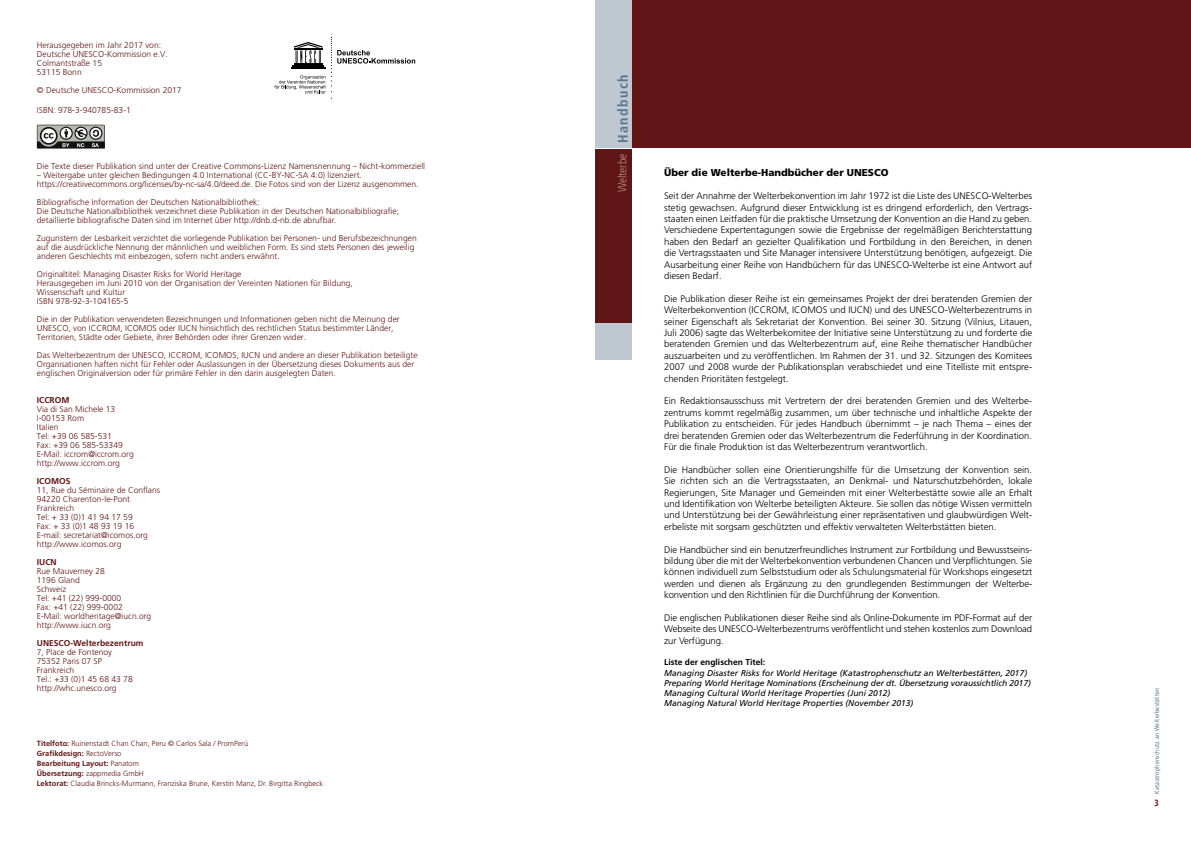
<style>
.page{position:relative;width:1191px;height:842px;background:#fff}
.page>*{position:absolute;margin:0;border:0;box-sizing:border-box;transform-origin:0 0}
.t1{font:700 condensed 14px "Frutiger";letter-spacing:.11em;color:#56758e}
.t2{font:300 condensed 12px "Frutiger";letter-spacing:-.005em;color:#b68e7d}
.t3{font:900 10px "Frutiger";color:#000}
.t4{font:300 9.5px/11.4px "Frutiger";color:#000;text-align:justify}
.t5{font:700 condensed 9px "Frutiger";color:#601616}
.t6{font:300 8.5px/9px "Frutiger";color:#601616}
.t7{font:italic 8.5px/10.2px "Frutiger";color:#000}
.t8{font:700 8.5px "Frutiger";color:#601616}
.t9{font:700 8.5px "Frutiger";color:#000}
.t10{font:300 7.5px/10px "Frutiger";color:#601616}
.t11{font:6.5px "Frutiger";letter-spacing:.05em;color:#5d7a95;scale:.8 1}
.s1{font-weight:700}
</style>
<div class="page">
<div style="left:595px;top:0;width:37px;height:147px;background:#bfc7d1"></div>
<div style="left:595px;top:150px;width:37px;height:173px;background:#601616"></div>
<div style="left:595px;top:323px;width:37px;height:37px;background:#bfc7d1"></div>
<div style="left:632px;top:0;width:559px;height:147px;background:#601616"></div>
<svg style="left:37px;top:125px;width:68px;height:24px;background:#7d7e7a"></svg>
<svg style="left:274px;top:37px;width:141px;height:62px"></svg>
<p class="t6" style="left:37px;top:41px;width:132px">Herausgegeben im Jahr 2017 von:<br>Deutsche UNESCO-Kommission e.V.<br>Colmantstraße 15<br>53115 Bonn</p>
<p class="t6" style="left:37px;top:86px;width:146px">© Deutsche UNESCO-Kommission 2017</p>
<p class="t6" style="left:37px;top:106px;width:96px">ISBN: 978-3-940785-83-1</p>
<p class="t6" style="left:37px;top:161px;width:390px">Die Texte dieser Publikation sind unter der Creative Commons-Lizenz Namensnennung – Nicht-kommerziell</p>
<p class="t6" style="left:37px;top:170px;width:383px">– Weitergabe unter gleichen Bedingungen 4.0 International (CC-BY-NC-SA 4.0) lizenziert. https://creatiivecommons.org/licenses/by-nc-sa/4.0/deed.de. Die Fotos sind von der Lizenz ausgenommen.</p>
<p class="t6" style="left:37px;top:197px;width:364px">Bibliografische Information der Deutschen Nationalbibliothek:<br>Die Deutsche Nationalbibliothek verzeichnet diese Publikation in der Deutschen Nationalbibliografie; detaillierte bibliografische Daten sind im Internet über http://dnb.d-nb.de abrufbar.</p>
<p class="t6" style="left:37px;top:233px;width:381px">Zugunstern der Lesbarkeit verzichtet die vorliegende Publikation bei Personen- und Berufsbezeichnungen auf die ausdrückliche Nennung der männlichen und weiblichen Form. Es sind stets Personen des jeweilig anderen Geschlechts mit einbezogen, sofern nicht anders erwähnt.</p>
<p class="t6" style="left:37px;top:269px;width:318px">Originaltitel: Managing Disaster Risks for World Heritage<br>Herausgegeben im Juni 2010 von der Organisation der Vereinten Nationen für Bildung, Wissenschaft und Kultur<br>ISBN 978-92-3-104165-5</p>
<p class="t6" style="left:37px;top:314px;width:364px">Die in der Publikation verwendeten Bezeichnungen und Informationen geben nicht die Meinung der<br>UNESCO, von ICCROM, ICOMOS oder IUCN hinsichtlich des rechtlichen Status bestimmter Länder,<br>Territorien, Städte oder Gebiete, ihrer Behörden oder ihrer Grenzen wider.</p>
<p class="t6" style="left:37px;top:350px;width:382px">Das Welterbezentrum der UNESCO, ICCROM, ICOMOS, IUCN und andere an dieser Publikation beteiligte<br>Organisationen haften nicht für Fehler oder Auslassungen in der Übersetzung dieses Dokuments aus der englischen Originalversion oder für primäre Fehler in den darin ausgelegten Daten.</p>
<p class="t8" style="left:37px;top:395px;width:34px">ICCROM</p>
<p class="t6" style="left:37px;top:404px;width:98px">Via di San Michele 13<br>I-00153 Rom<br>Italien<br>Tel: +39 06 585-531<br>Fax: +39 06 585-53349<br>E-Mail: iccrom@iccrom.org http://www.iccrom.org</p>
<p class="t8" style="left:37px;top:476px;width:35px">ICOMOS</p>
<p class="t6" style="left:37px;top:485px;width:125px">11, Rue du Séminaire de Conflans<br>94220 Charenton-le-Pont<br>Frankreich<br>Tel: + 33 (0)1 41 94 17 59<br>Fax: + 33 (0)1 48 93 19 16<br>E-mail: secretariat@icomos.org http://www.icomos.org</p>
<p class="t8" style="left:37px;top:557px;width:21px">IUCN</p>
<p class="t6" style="left:37px;top:566px;width:116px">Rue Mauverney 28<br>1196 Gland<br>Schweiz<br>Tel: +41 (22) 999-0000<br>Fax: +41 (22) 999-0002<br>E-Mail: worldheritage@iucn.org http://www.iucn.org</p>
<p class="t8" style="left:37px;top:638px;width:108px">UNESCO-Welterbezentrum</p>
<p class="t6" style="left:37px;top:647px;width:97px">7, Place de Fontenoy<br>75352 Paris 07 SP<br>Frankreich<br>Tel.: +33 (0)1 45 68 43 78 http://whc.unesco.org</p>
<p class="t10" style="left:37px;top:738px;width:288px"><span class="s1">Titelfoto:</span> Ruinenstadt Chan Chan, Peru © Carlos Sala / PromPerú<br><span class="s1">Grafikdesign:</span> RectoVerso<br><span class="s1">Bearbeitung Layout:</span> Panatom<br><span class="s1">Übersetzung:</span> zappmedia GmbH<br><span class="s1">Lektorat:</span> Claudia Brincks-Murmann, Franziska Brune, Kerstin Manz, Dr. Birgitta Ringbeck</p>
<h1 class="t1" style="left:615px;top:143px;width:71px;rotate:-90deg">Handbuch</h1>
<p class="t2" style="left:615px;top:192px;width:40px;rotate:-90deg">Welterbe</p>
<p class="t3" style="left:664px;top:167px;width:226px">Über die Welterbe-Handbücher der UNESCO</p>
<p class="t4" style="left:664px;top:190px;width:369px">Seit der Annahme der Welterbekonvention im Jahr 1972 ist die Liste des UNESCO-Welterbes stetig gewachsen. Aufgrund dieser Entwicklung ist es dringend erforderlich, den Vertrags&shy;staaten einen Leitfaden für die praktische Umsetzung der Konvention an die Hand zu geben.<br>Verschiedene Expertentagungen sowie die Ergebnisse der regelmäßigen Berichterstattung haben den Bedarf an gezielter Qualifikation und Fortbildung in den Bereichen, in denen die Vertragsstaaten und Site Manager intensivere Unterstützung benötigen, aufgezeigt. Die Ausarbeitung einer Reihe von Handbüchern für das UNESCO-Welterbe ist eine Antwort auf diesen Bedarf.</p>
<p class="t4" style="left:664px;top:293px;width:369px">Die Publikation dieser Reihe ist ein gemeinsames Projekt der drei beratenden Gremien der Welterbekonvention (ICCROM, ICOMOS und IUCN) und des UNESCO-Welterbezentrums in seiner Eigenschaft als Sekretariat der Konvention. Bei seiner 30. Sitzung (Vilnius, Litauen, Juli 2006) sagte das Welterbekomitee der Initiative seine Unterstützung zu und forderte die beratenden Gremien und das Welterbezentrum auf, eine Reihe thematischer Handbücher auszuarbeiten und zu veröffentlichen. Im Rahmen der 31. und 32. Sitzungen des Komitees 2007 und 2008 wurde der Publikationsplan verabschiedet und eine Titelliste mit entspre&shy;chenden Prioritäten festgelegt.</p>
<p class="t4" style="left:664px;top:396px;width:369px">Ein Redaktionsausschuss mit Vertretern der drei beratenden Gremien und des Welterbe&shy;zentrums kommt regelmäßig zusammen, um über technische und inhaltliche Aspekte der Publikation zu entscheiden. Für jedes Handbuch übernimmt – je nach Thema – eines der drei beratenden Gremien oder das Welterbezentrum die Federführung in der Koordination.<br>Für die finale Produktion ist das Welterbezentrum verantwortlich.</p>
<p class="t4" style="left:664px;top:464px;width:369px">Die Handbücher sollen eine Orientierungshilfe für die Umsetzung der Konvention sein.<br>Sie richten sich an die Vertragsstaaten, an Denkmal- und Naturschutzbehörden, lokale Regierungen, Site Manager und Gemeinden mit einer Welterbestätte sowie alle an Erhalt und Identifikation von Welterbe beteiligten Akteure. Sie sollen das nötige Wissen vermitteln und Unterstützung bei der Gewährleistung einer repräsentativen und glaubwürdigen Welt&shy;erbeliste mit sorgsam geschützten und effektiv verwalteten Welterbstätten bieten.</p>
<p class="t4" style="left:664px;top:544px;width:369px">Die Handbücher sind ein benutzerfreundliches Instrument zur Fortbildung und Bewusstseins&shy;bildung über die mit der Welterbekonvention verbundenen Chancen und Verpflichtungen. Sie können individuell zum Selbststudium oder als Schulungsmaterial für Workshops eingesetzt werden und dienen als Ergänzung zu den grundlegenden Bestimmungen der Welterbe&shy;konvention und den Richtlinien für die Durchführung der Konvention.</p>
<p class="t4" style="left:664px;top:612px;width:369px">Die englischen Publikationen dieser Reihe sind als Online-Dokumente im PDF-Format auf der Webseite des UNESCO-Welterbezentrums veröffentlicht und stehen kostenlos zum Download zur Verfügung.</p>
<p class="t9" style="left:664px;top:657px;width:103px">Liste der englischen Titel:</p>
<p class="t7" style="left:664px;top:667px;width:368px">Managing Disaster Risks for World Heritage (Katastrophenschutz an Welterbestätten, 2017)<br>Preparing World Heritage Nominations (Erscheinung der dt. Übersetzung voraussichtlich 2017)<br>Managing Cultural World Heritage Properties (Juni 2012)<br>Managing Natural World Heritage Properties (November 2013)</p>
<p class="t11" style="left:1152px;top:794px;width:134px;rotate:-90deg">Katastrophenschutz an Welterbestätten</p>
<p class="t5" style="left:1154px;top:798px;width:6px">3</p>
</div>
